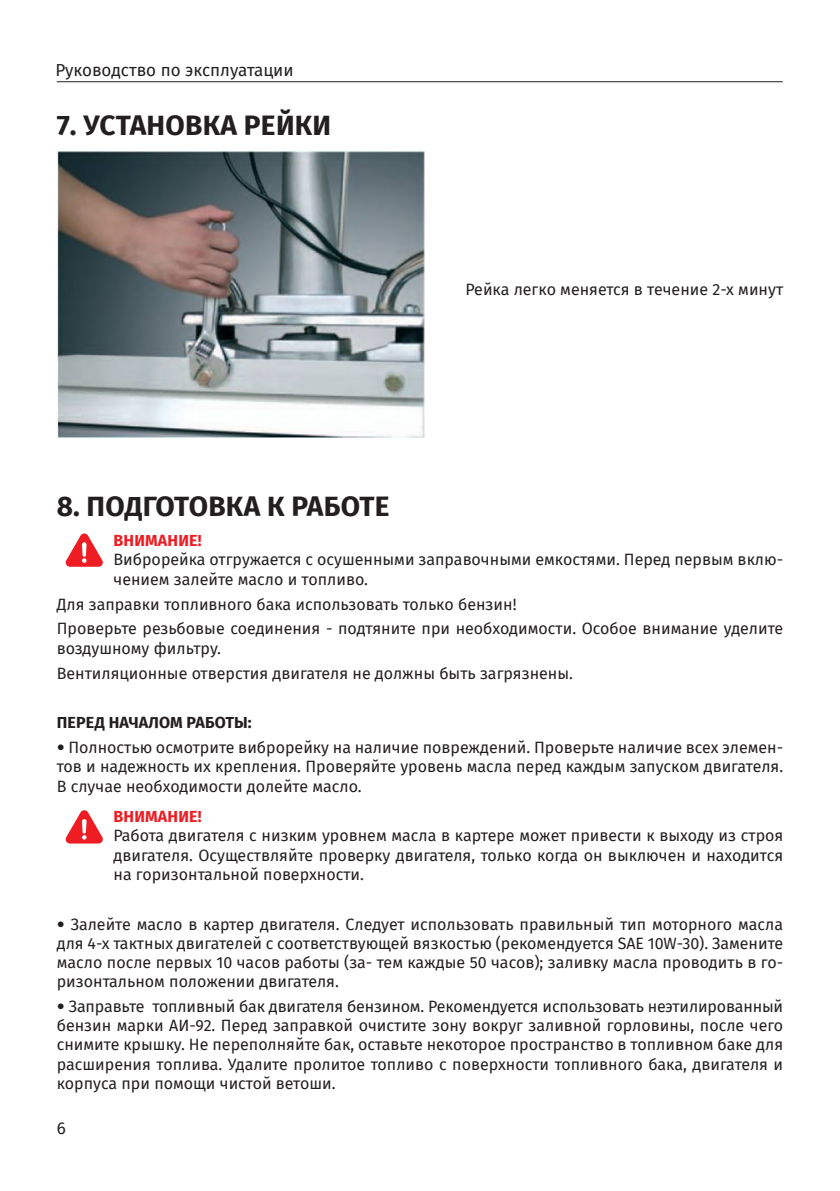
<style>
.page{position:relative;width:840px;height:1191px;background:#fff}
.page>*{position:absolute;margin:0;border:0;box-sizing:border-box;transform-origin:0 0}
.ЗАГОЛОВОК{font:700 28px "Fira Sans";letter-spacing:.01em;color:#231f20}
.t1{font:17px "Fira Sans";color:#231f20}
.Основной_текст{font:16px/19.2px "Fira Sans";color:#231f20;text-align:justify}
.ПРИМЕЧАНИЕ_текст{font:16px/19.2px "Fira Sans";color:#231f20}
.Основной_текст-2{font:700 16px "Fira Sans";letter-spacing:.01em;color:#231f20}
.ВНИМАНИЕ{font:700 16px "Fira Sans";letter-spacing:.01em;color:#ee1d23}
.s1{font-family:"Helvetica Neue Cyr"}
</style>
<div class="page">
<hr style="left:57px;top:81px;width:725px;height:1px;background:#231f20">
<img style="left:57px;top:151px;width:367px;height:287px">
<svg style="left:65px;top:810px;width:40px;height:34px"></svg>
<svg style="left:65px;top:533px;width:38px;height:34px"></svg>
<p class="t1" style="left:55px;top:57px;width:240px">Руководство по эксплуатации</p>
<p class="ЗАГОЛОВОК" style="left:57px;top:102px;width:276px">7. УСТАНОВКА РЕЙКИ</p>
<p class="Основной_текст" style="left:465px;top:279px;width:319px">Рейка легко меняется в течение 2-х минут</p>
<p class="ЗАГОЛОВОК" style="left:57px;top:482px;width:334px">8. ПОДГОТОВКА К РАБОТЕ</p>
<p class="ВНИМАНИЕ" style="left:113px;top:527px;width:89px">ВНИМАНИЕ!</p>
<p class="ПРИМЕЧАНИЕ_текст" style="left:113px;top:550px;width:670px">Виброрейка отгружается с осушенными заправочными емкостями. Перед первым вклю&shy;чением залейте масло и топливо.</p>
<p class="Основной_текст" style="left:57px;top:594px;width:461px">Для заправки топливного бака использовать только бензин!</p>
<p class="Основной_текст" style="left:57px;top:619px;width:727px">Проверьте резьбовые соединения - подтяните при необходимости. Особое внимание уделите воздушному фильтру.</p>
<p class="Основной_текст" style="left:57px;top:663px;width:517px">Вентиляционные отверстия двигателя не должны быть загрязнены.</p>
<p class="Основной_текст-2" style="left:57px;top:709px;width:196px">ПЕРЕД НАЧАЛОМ РАБОТЫ:</p>
<p class="Основной_текст" style="left:57px;top:737px;width:727px"><span class="s1">•</span> Полностью осмотрите виброрейку на наличие повреждений. Проверьте наличие всех элемен&shy;тов и надежность их крепления. Проверяйте уровень масла перед каждым запуском двигателя.<br>В случае необходимости долейте масло.</p>
<p class="ВНИМАНИЕ" style="left:113px;top:803px;width:89px">ВНИМАНИЕ!</p>
<p class="ПРИМЕЧАНИЕ_текст" style="left:113px;top:825px;width:670px;text-align:justify">Работа двигателя с низким уровнем масла в картере может привести к выходу из строя двигателя. Осуществляйте проверку двигателя, только когда он выключен и находится на горизонтальной поверхности.</p>
<p class="Основной_текст" style="left:57px;top:914px;width:727px"><span class="s1">•</span> Залейте масло в картер двигателя. Следует использовать правильный тип моторного масла для 4-х тактных двигателей с соответствующей вязкостью (рекомендуется SAE 10W-30). Замените масло после первых 10 часов работы (за- тем каждые 50 часов); заливку масла проводить в го&shy;ризонтальном положении двигателя.</p>
<p class="Основной_текст" style="left:57px;top:996px;width:727px"><span class="s1">•</span> Заправьте топливный бак двигателя бензином. Рекомендуется использовать неэтилированный бензин марки АИ-92. Перед заправкой очистите зону вокруг заливной горловины, после чего снимите крышку. Не переполняйте бак, оставьте некоторое пространство в топливном баке для расширения топлива. Удалите пролитое топливо с поверхности топливного бака, двигателя и корпуса при помощи чистой ветоши.</p>
<p class="t1" style="left:57px;top:1115px;width:11px">6</p>
</div>
